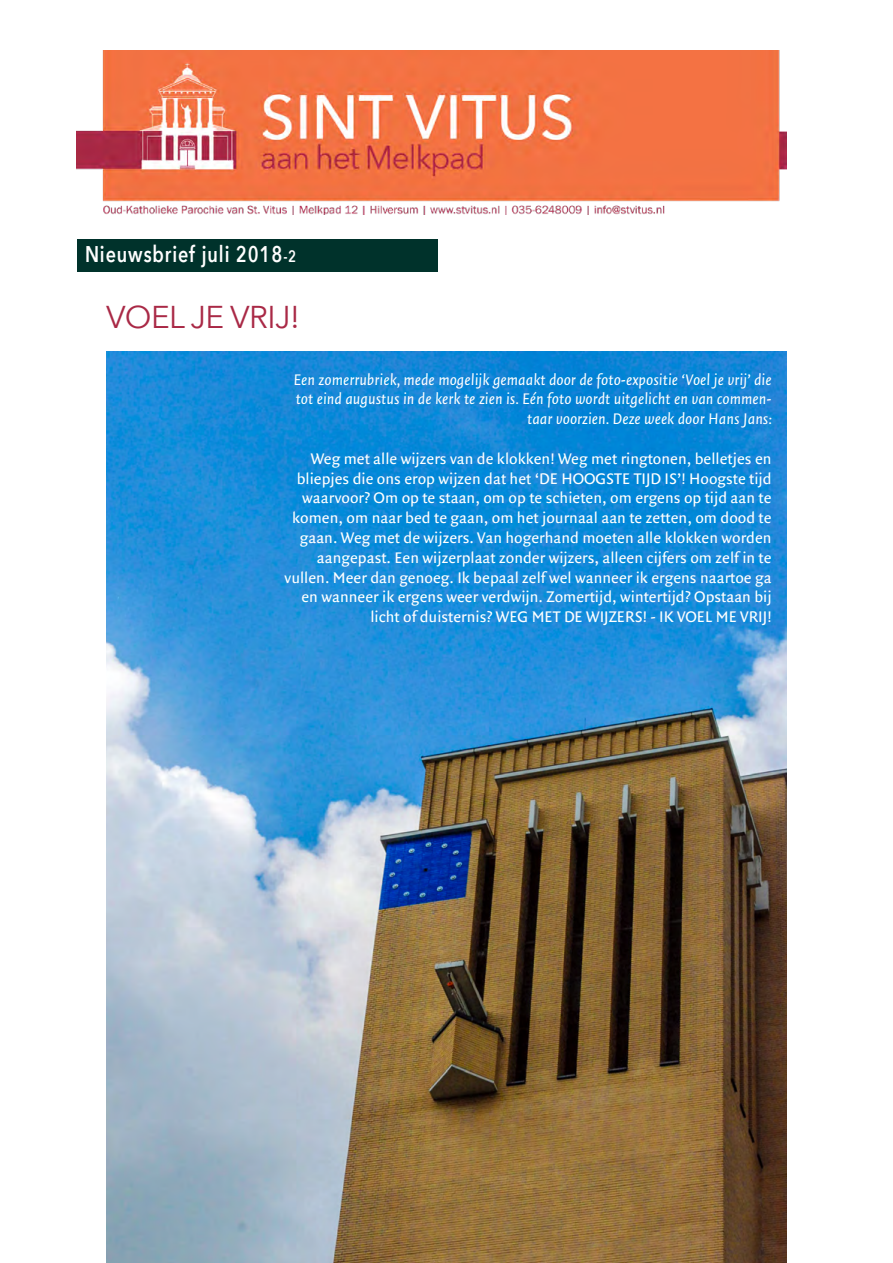
<style>
.page{position:relative;width:893px;height:1263px;background:#fff}
.page>*{position:absolute;margin:0;border:0;box-sizing:border-box;transform-origin:0 0}
.Grote_kopjes{font:31.5px "Avenir Next";letter-spacing:-.02em;color:#a92946}
.Kopje_nieuwsbrief{font:600 22.65px "Avenir Next";letter-spacing:.05em;color:#fff;scale:.79 1}
.Body{font:16.5px/19.8px "Quadraat Sans OT";color:#fff;text-align:right}
.Body-2{font:italic 16.5px/19.8px "Quadraat Sans OT";color:#fff;text-align:right}
.s1{font-size:16.5px}
</style>
<div class="page">
<img style="left:106px;top:351px;width:681px;height:912px">
<img style="left:77px;top:50px;width:710px;height:165px">
<div style="left:77px;top:240px;width:360px;height:32px;background:#00322b"></div>
<p class="Kopje_nieuwsbrief" style="left:85px;top:235px;width:269px">Nieuwsbrief juli 2018<span class="s1">-2</span></p>
<p class="Grote_kopjes" style="left:106px;top:291px;width:195px">VOEL JE VRIJ!</p>
<p class="Body-2" style="left:293px;top:370px;width:480px">Een zomerrubriek, mede mogelijk gemaakt door de foto-expositie ‘Voel je vrij’ die tot eind augustus in de kerk te zien is. Eén foto wordt uitgelicht en van commen&shy;taar voorzien. Deze week door Hans Jans:</p>
<p class="Body" style="left:285px;top:449px;width:489px">Weg met alle wijzers van de klokken! Weg met ringtonen, belletjes en bliepjes die ons erop wijzen dat het ‘DE HOOGSTE TIJD IS’! Hoogste tijd waarvoor? Om op te staan, om op te schieten, om ergens op tijd aan te komen, om naar bed te gaan, om het journaal aan te zetten, om dood te gaan. Weg met de wijzers. Van hogerhand moeten alle klokken worden aangepast. Een wijzerplaat zonder wijzers, alleen cijfers om zelf in te vullen. Meer dan genoeg. Ik bepaal zelf wel wanneer ik ergens naartoe ga en wanneer ik ergens weer verdwijn. Zomertijd, wintertijd? Opstaan bij licht of duisternis? WEG MET DE WIJZERS! - IK VOEL ME VRIJ!</p>
</div>
